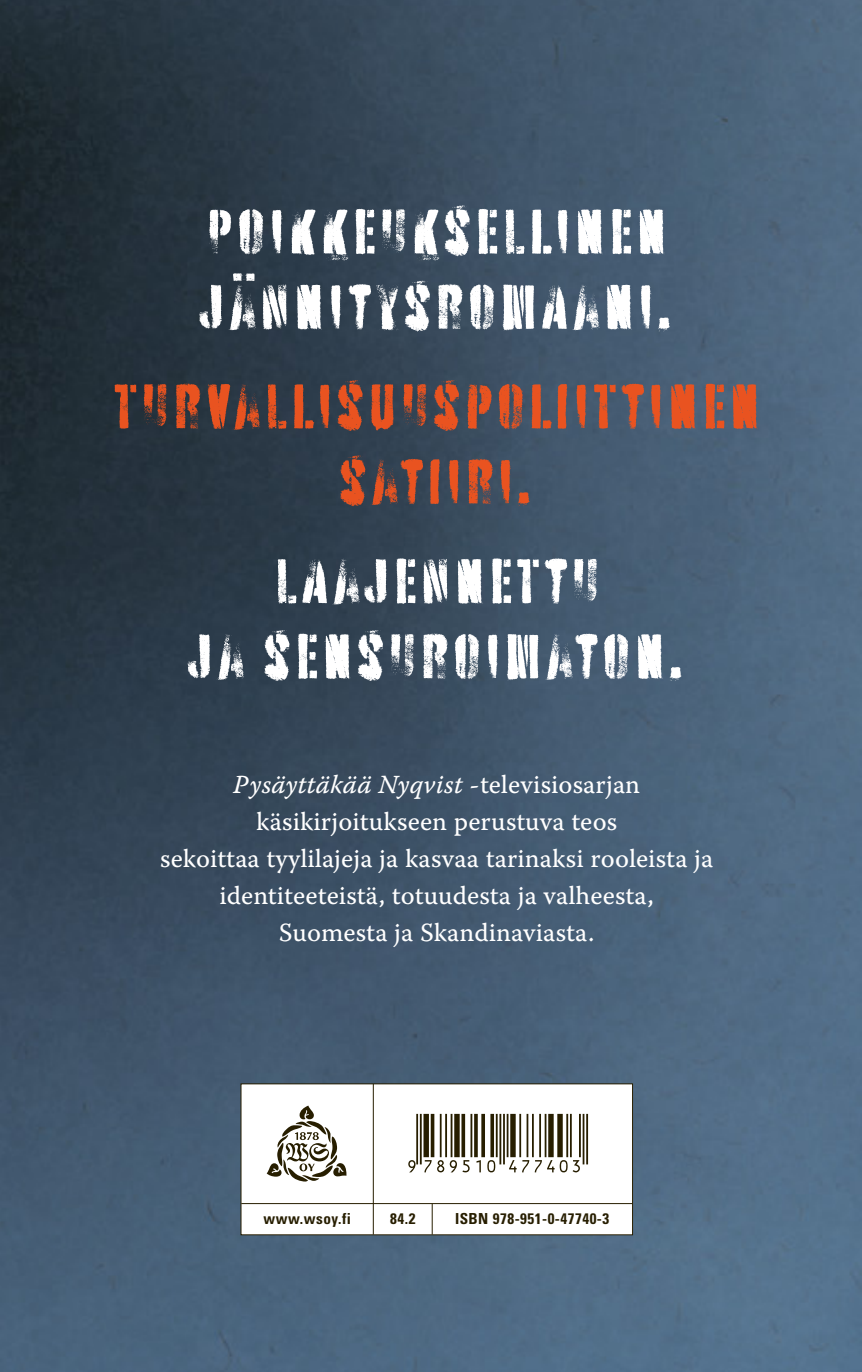
<style>
.page{position:relative;width:862px;height:1372px;background:#fff}
.page>*{position:absolute;margin:0;border:0;box-sizing:border-box;transform-origin:0 0}
.t1{font:62.77px/75.1px "Battery Park";color:#fff}
.t2{font:62.77px/75.1px "Battery Park";color:#e95320;text-align:center}
.t3{font:57.82px "Viisas EAN Matala";color:#271e00}
.t4{font:26.1px/36.9px "Warnock Pro Capt";color:#fff;text-align:center}
.t5{font:26.1px "Warnock Pro It Capt";letter-spacing:.005em;color:#fff}
.t6{font:700 condensed 15.08px "Univers LT Std";letter-spacing:.035em;color:#271e00}
.s1{font-family:"Warnock Pro Capt"}
</style>
<div class="page">
<img style="left:0;top:0;width:861px;height:1371px">
<div style="left:241px;top:1083px;width:391px;height:151px;background:#fff"></div>
<div style="left:240px;top:1083px;width:392px;height:151px;border:1px solid #271e00"></div>
<hr style="left:373px;top:1083px;width:1px;height:151px;background:#271e00">
<hr style="left:241px;top:1203px;width:391px;height:1px;background:#271e00">
<hr style="left:431px;top:1203px;width:1px;height:31px;background:#271e00">
<svg style="left:266px;top:1105px;width:80px;height:76px"></svg>
<h1 class="t1" style="left:197px;top:193px;width:481px">POIKKEUKSELLINEN<br>JÄNNITYSROMAANI.</h1>
<h1 class="t2" style="left:111px;top:368px;width:651px">TURVALLISUUSPOLIITTINEN<br>SATIIRI.</h1>
<h1 class="t1" style="left:185px;top:543px;width:504px;text-align:center">LAAJENNETTU<br>JA SENSUROIMATON.</h1>
<p class="t5" style="left:233px;top:768px;width:408px">Pysäyttäkää Nyqvist <span class="s1">-televisiosarjan</span></p>
<p class="t4" style="left:160px;top:802px;width:554px">käsikirjoitukseen perustuva teos<br>sekoittaa tyylilajeja ja kasvaa tarinaksi rooleista ja identiteeteistä, totuudesta ja valheesta,<br>Suomesta ja Skandinaviasta.</p>
<h2 class="t3" style="left:403px;top:1112px;width:186px">*9789510477403*</h2>
<p class="t6" style="left:263px;top:1209px;width:89px">www.wsoy.fi</p>
<p class="t6" style="left:390px;top:1209px;width:27px">84.2</p>
<p class="t6" style="left:455px;top:1209px;width:155px">ISBN 978-951-0-47740-3</p>
</div>
